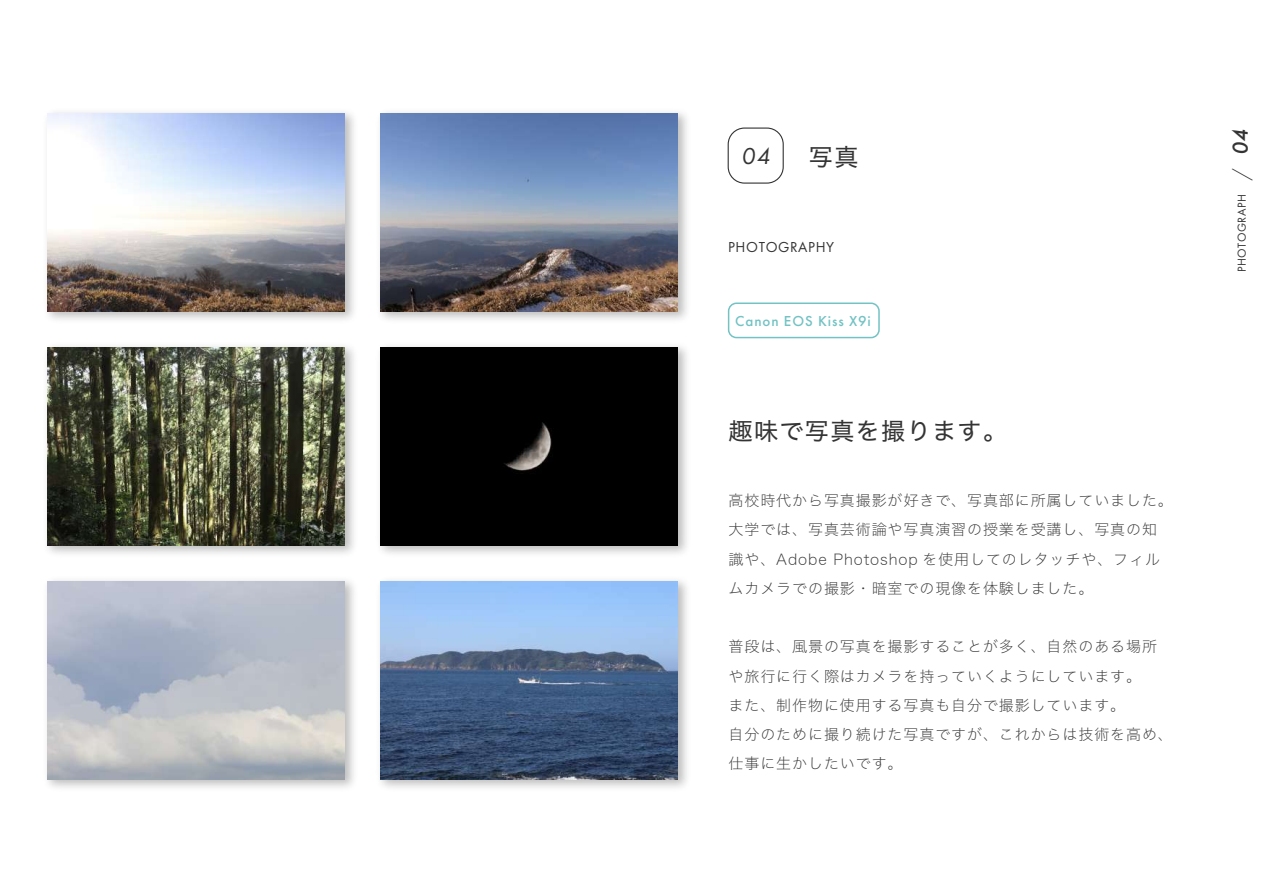
<style>
.page{position:relative;width:1263px;height:893px;background:#fff}
.page>*{position:absolute;margin:0;border:0;box-sizing:border-box;transform-origin:0 0}
.t1{font:24px "Hiragino Sans W4";letter-spacing:.06em;color:#343435}
.t2{font:italic 24px "Futura PT";color:#343435}
.t3{font:italic 500 22.5px "Futura PT";color:#343435}
.t4{font:300 22.5px "Futura PT";color:#343435}
.t5{font:15px/29.2px "Hiragino Sans W1";letter-spacing:.06em;color:#343435}
.t6{font:500 15px "Futura PT";letter-spacing:.06em;color:#73c2c4}
.t7{font:15px "Futura PT";letter-spacing:.04em;color:#343435}
.t8{font:12px "Futura PT";letter-spacing:.04em;color:#343435}
</style>
<div class="page">
<div style="left:728px;top:128px;width:56px;height:56px;border:1px solid #343435;border-radius:16px"></div>
<div style="left:728px;top:302px;width:152px;height:36px;border:2px solid #73c2c4;border-radius:8px"></div>
<img style="left:380px;top:580px;width:307px;height:208px">
<img style="left:381px;top:582px;width:296px;height:197px">
<img style="left:47px;top:346px;width:307px;height:208px">
<img style="left:48px;top:347px;width:296px;height:198px">
<img style="left:47px;top:580px;width:307px;height:208px">
<img style="left:48px;top:582px;width:296px;height:197px">
<img style="left:380px;top:112px;width:307px;height:208px">
<img style="left:381px;top:113px;width:296px;height:198px">
<img style="left:47px;top:112px;width:307px;height:208px">
<img style="left:48px;top:113px;width:296px;height:198px">
<img style="left:380px;top:346px;width:307px;height:208px">
<div style="left:381px;top:347px;width:296px;height:198px;background:#000"></div>
<h1 class="t2" style="left:741px;top:142px;width:30px">04</h1>
<h1 class="t1" style="left:809px;top:136px;width:51px">写真</h1>
<p class="t7" style="left:728px;top:238px;width:107px">PHOTOGRAPHY</p>
<p class="t6" style="left:735px;top:312px;width:137px">Canon EOS Kiss X9i</p>
<h1 class="t1" style="left:729px;top:409px;width:280px">趣味で写真を撮ります。</h1>
<p class="t5" style="left:729px;top:485px;width:446px">高校時代から写真撮影が好きで、写真部に所属していました。大学では、写真芸術論や写真演習の授業を受講し、写真の知識や、Adobe Photoshop を使用してのレタッチや、フィルムカメラでの撮影・暗室での現像を体験しました。</p>
<p class="t5" style="left:729px;top:631px;width:446px">普段は、風景の写真を撮影することが多く、自然のある場所や旅行に行く際はカメラを持っていくようにしています。<br>また、制作物に使用する写真も自分で撮影しています。<br>自分のために撮り続けた写真ですが、これからは技術を高め、仕事に生かしたいです。</p>
<h2 class="t3" style="left:1226px;top:155px;width:28px;rotate:-90deg">04</h2>
<h2 class="t4" style="left:1228px;top:181px;width:14px;rotate:-90deg">/</h2>
<p class="t8" style="left:1234px;top:272px;width:79px;rotate:-90deg">PHOTOGRAPH</p>
</div>
